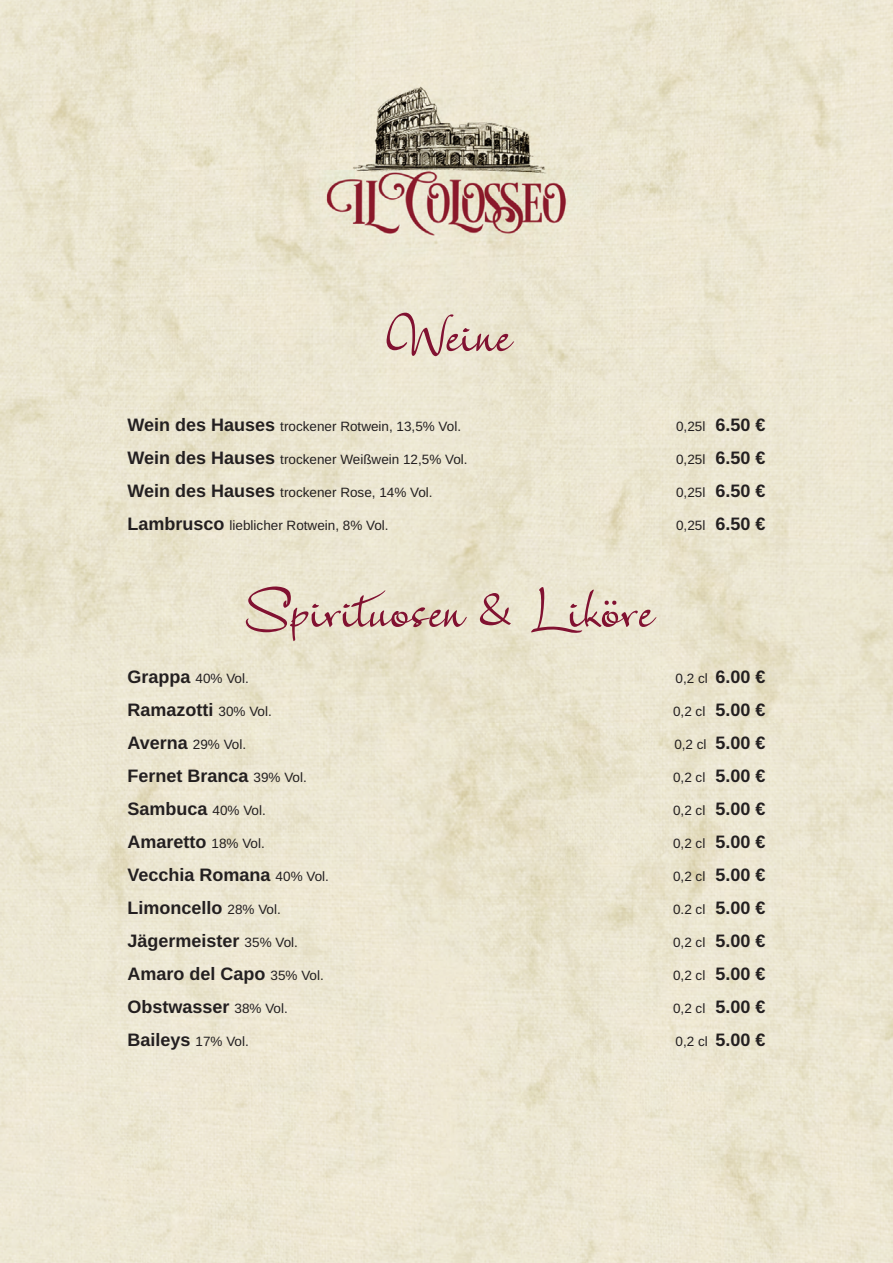
<style>
.page{position:relative;width:893px;height:1263px;background:#fff}
.page>*{position:absolute;margin:0;border:0;box-sizing:border-box;transform-origin:0 0}
.t1{font:900 54px "Genial";color:#811131}
.t2{font:700 18px "Arimo";color:#231f20}
.t3{font:13.5px "Arimo";color:#231f20}
.s1{font-weight:700;font-size:18px}
.s2{font-weight:400;font-size:13.5px}
</style>
<div class="page">
<img style="left:0;top:0;width:893px;height:1263px">
<h1 class="t1" style="left:383px;top:310px;width:129px">Weine</h1>
<p class="t3" style="left:128px;top:418px;width:335px"><span class="s1">Wein des Hauses</span> trockener Rotwein, 13,5% Vol.</p>
<p class="t3" style="left:676px;top:418px;width:91px">0,25l <span class="s1">6.50 €</span></p>
<p class="t3" style="left:128px;top:451px;width:342px"><span class="s1">Wein des Hauses</span> trockener Weißwein 12,5% Vol.</p>
<p class="t3" style="left:676px;top:451px;width:91px">0,25l <span class="s1">6.50 €</span></p>
<p class="t3" style="left:128px;top:484px;width:307px"><span class="s1">Wein des Hauses</span> trockener Rose, 14% Vol.</p>
<p class="t3" style="left:676px;top:484px;width:91px">0,25l <span class="s1">6.50 €</span></p>
<p class="t3" style="left:128px;top:517px;width:263px"><span class="s1">Lambrusco</span> lieblicher Rotwein, 8% Vol.</p>
<p class="t3" style="left:676px;top:517px;width:91px">0,25l <span class="s1">6.50 €</span></p>
<h1 class="t1" style="left:241px;top:586px;width:413px">Spirituosen &amp; Liköre</h1>
<p class="t3" style="left:128px;top:670px;width:123px"><span class="s1">Grappa</span> 40% Vol.</p>
<p class="t3" style="left:676px;top:670px;width:91px">0,2 cl <span class="s1">6.00 €</span></p>
<h2 class="t2" style="left:128px;top:699px;width:146px">Ramazotti <span class="s2">30% Vol.</span></h2>
<p class="t3" style="left:673px;top:703px;width:94px">0,2 cl <span class="s1">5.00 €</span></p>
<p class="t3" style="left:128px;top:736px;width:120px"><span class="s1">Averna</span> 29% Vol.</p>
<p class="t3" style="left:674px;top:736px;width:93px">0,2 cl <span class="s1">5.00 €</span></p>
<h2 class="t2" style="left:128px;top:765px;width:181px">Fernet Branca <span class="s2">39% Vol.</span></h2>
<p class="t3" style="left:673px;top:769px;width:94px">0,2 cl <span class="s1">5.00 €</span></p>
<h2 class="t2" style="left:128px;top:798px;width:140px">Sambuca <span class="s2">40% Vol.</span></h2>
<p class="t3" style="left:673px;top:802px;width:94px">0,2 cl <span class="s1">5.00 €</span></p>
<h2 class="t2" style="left:128px;top:831px;width:139px">Amaretto <span class="s2">18% Vol.</span></h2>
<p class="t3" style="left:673px;top:835px;width:94px">0,2 cl <span class="s1">5.00 €</span></p>
<h2 class="t2" style="left:128px;top:864px;width:203px">Vecchia Romana <span class="s2">40% Vol.</span></h2>
<p class="t3" style="left:673px;top:868px;width:94px">0,2 cl <span class="s1">5.00 €</span></p>
<h2 class="t2" style="left:128px;top:897px;width:155px">Limoncello <span class="s2">28% Vol.</span></h2>
<p class="t3" style="left:673px;top:901px;width:94px">0.2 cl <span class="s1">5.00 €</span></p>
<h2 class="t2" style="left:128px;top:930px;width:172px">Jägermeister <span class="s2">35% Vol.</span></h2>
<p class="t3" style="left:673px;top:934px;width:94px">0,2 cl <span class="s1">5.00 €</span></p>
<h2 class="t2" style="left:128px;top:963px;width:198px">Amaro del Capo <span class="s2">35% Vol.</span></h2>
<p class="t3" style="left:673px;top:967px;width:94px">0,2 cl <span class="s1">5.00 €</span></p>
<h2 class="t2" style="left:128px;top:996px;width:162px">Obstwasser <span class="s2">38% Vol.</span></h2>
<p class="t3" style="left:673px;top:1000px;width:94px">0,2 cl <span class="s1">5.00 €</span></p>
<h2 class="t2" style="left:128px;top:1029px;width:123px">Baileys <span class="s2">17% Vol.</span></h2>
<p class="t3" style="left:676px;top:1033px;width:91px">0,2 cl <span class="s1">5.00 €</span></p>
</div>
